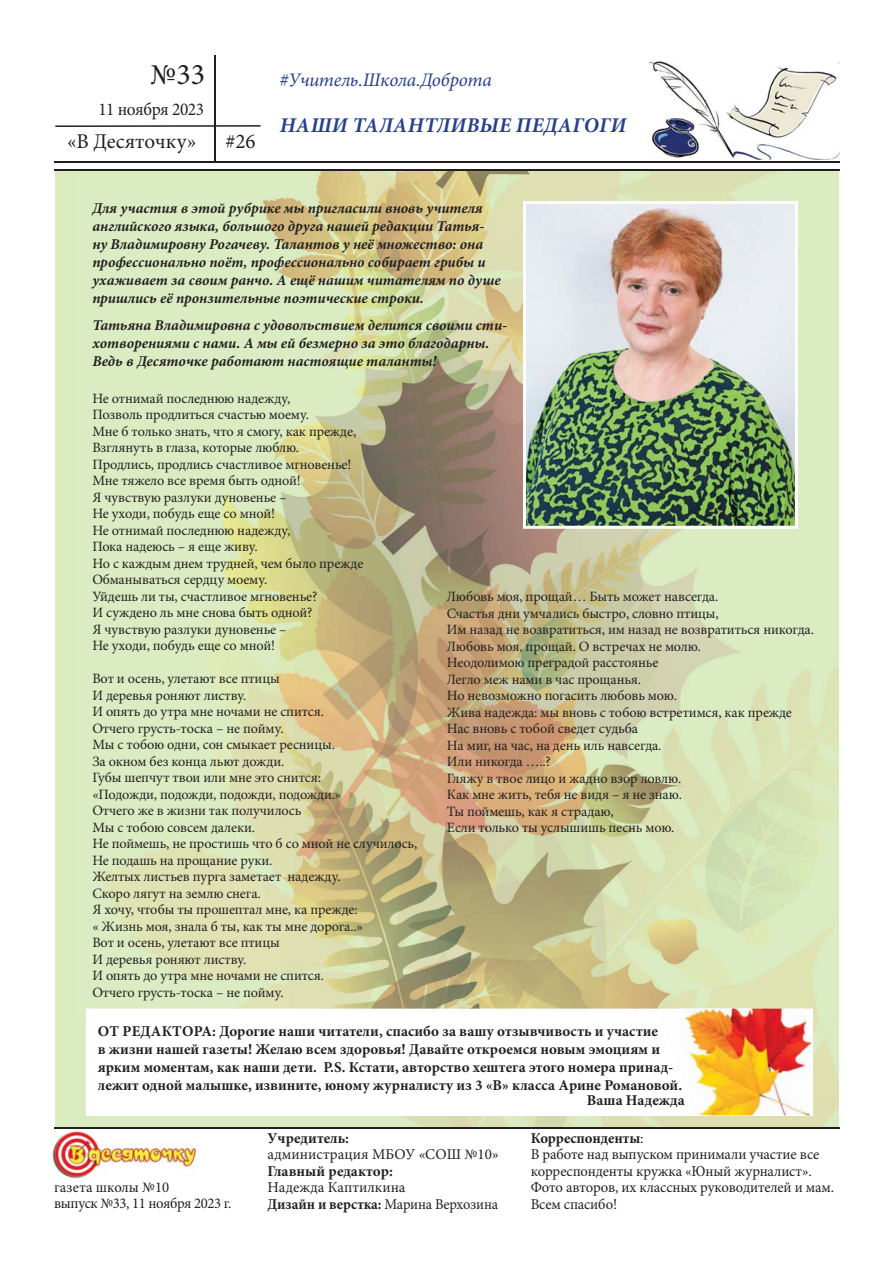
<style>
.page{position:relative;width:893px;height:1263px;background:#fff}
.page>*{position:absolute;margin:0;border:0;box-sizing:border-box;transform-origin:0 0}
.t1{font:30px "Minion Pro";color:#231f20}
.t2{font:italic 700 21px "Minion Pro";letter-spacing:.01em;color:#25408e}
.t3{font:21px "Minion Pro";color:#231f20}
.t4{font:italic 19.2px "Minion Pro";letter-spacing:-.01em;color:#25408e}
.t5{font:18px "Minion Pro";letter-spacing:-.02em;color:#231f20;scale:.96 1}
.t6{font:italic 700 15px/18px "Minion Pro";color:#231f20}
.t7{font:700 15px/18px "Minion Pro";color:#231f20}
.t8{font:15px/16.5px "Minion Pro";letter-spacing:-.01em;color:#231f20}
.t9{font:14.25px/16.5px "Minion Pro";letter-spacing:-.01em;color:#231f20}
.s1{font-weight:700}
</style>
<div class="page">
<div style="left:55px;top:171px;width:22px;height:956px;background:#daebc2"></div>
<img style="left:77px;top:171px;width:558px;height:850px">
<img style="left:635px;top:171px;width:204px;height:850px">
<img style="left:790px;top:1021px;width:49px;height:106px">
<img style="left:126px;top:1115px;width:664px;height:12px">
<hr style="left:54px;top:169px;width:785px;height:2px;background:#231f20">
<hr style="left:54px;top:161px;width:785px;height:1px;background:#231f20">
<hr style="left:54px;top:1127px;width:785px;height:2px;background:#231f20">
<img style="left:51px;top:1131px;width:146px;height:48px">
<hr style="left:214px;top:55px;width:2px;height:107px;background:#231f20">
<hr style="left:55px;top:125px;width:206px;height:2px;background:#231f20">
<div style="left:86px;top:1009px;width:726px;height:106px;background:#fff"></div>
<img style="left:685px;top:1009px;width:127px;height:106px">
<img style="left:523px;top:201px;width:275px;height:328px">
<img style="left:648px;top:61px;width:191px;height:99px">
<h1 class="t1" style="left:150px;top:56px;width:56px">№33</h1>
<p class="t5" style="left:98px;top:98px;width:112px">11 ноября 2023</p>
<h2 class="t3" style="left:67px;top:128px;width:131px">«В Десяточку»</h2>
<h2 class="t3" style="left:225px;top:128px;width:32px">#26</h2>
<h3 class="t4" style="left:280px;top:68px;width:214px">#Учитель.Школа.Доброта</h3>
<h2 class="t2" style="left:280px;top:112px;width:348px">НАШИ ТАЛАНТЛИВЫЕ ПЕДАГОГИ</h2>
<p class="t6" style="left:92px;top:199px;width:410px">Для участия в этой рубрике мы пригласили вновь учителя английского языка, большого друга нашей редакции Татья&shy;ну Владимировну Рогачеву. Талантов у неё множество: она профессионально поёт, профессионально собирает грибы и ухаживает за своим ранчо. А ещё нашим читателям по душе пришлись её пронзительные поэтические строки.</p>
<p class="t6" style="left:92px;top:316px;width:416px">Татьяна Владимировна с удовольствием делится своими сти&shy;хотворениями с нами. А мы ей безмерно за это благодарны.<br>Ведь в Десяточке работают настоящие таланты!</p>
<p class="t9" style="left:92px;top:390px;width:273px">Не отнимай последнюю надежду,<br>Позволь продлиться счастью моему.<br>Мне б только знать, что я смогу, как прежде, Взглянуть в глаза, которые люблю.<br>Продлись, продлись счастливое мгновенье!<br>Мне тяжело все время быть одной!<br>Я чувствую разлуки дуновенье –<br>Не уходи, побудь еще со мной!<br>Не отнимай последнюю надежду,<br>Пока надеюсь – я еще живу.<br>Но с каждым днем трудней, чем было прежде Обманываться сердцу моему.<br>Уйдешь ли ты, счастливое мгновенье?<br>И суждено ль мне снова быть одной?<br>Я чувствую разлуки дуновенье –<br>Не уходи, побудь еще со мной!</p>
<p class="t9" style="left:92px;top:670px;width:326px">Вот и осень, улетают все птицы<br>И деревья роняют листву.<br>И опять до утра мне ночами не спится.<br>Отчего грусть-тоска – не пойму.<br>Мы с тобою одни, сон смыкает ресницы.<br>За окном без конца льют дожди.<br>Губы шепчут твои или мне это снится:<br>«Подожди, подожди, подожди, подожди.»<br>Отчего же в жизни так получилось<br>Мы с тобою совсем далеки.<br>Не поймешь, не простишь что б со мной не случилось, Не подашь на прощание руки.<br>Желтых листьев пурга заметает надежду.<br>Скоро лягут на землю снега.<br>Я хочу, чтобы ты прошептал мне, ка прежде:<br>« Жизнь моя, знала б ты, как ты мне дорога..»<br>Вот и осень, улетают все птицы<br>И деревья роняют листву.<br>И опять до утра мне ночами не спится.<br>Отчего грусть-тоска – не пойму.</p>
<p class="t9" style="left:447px;top:588px;width:368px">Любовь моя, прощай… Быть может навсегда.<br>Счастья дни умчались быстро, словно птицы,<br>Им назад не возвратиться, им назад не возвратиться никогда.<br>Любовь моя, прощай. О встречах не молю.<br>Неодолимою преградой расстоянье<br>Легло меж нами в час прощанья.<br>Но невозможно погасить любовь мою.<br>Жива надежда: мы вновь с тобою встретимся, как прежде Нас вновь с тобой сведет судьба<br>На миг, на час, на день иль навсегда.<br>Или никогда …..?<br>Гляжу в твое лицо и жадно взор ловлю.<br>Как мне жить, тебя не видя – я не знаю.<br>Ты поймешь, как я страдаю,<br>Если только ты услышишь песнь мою.</p>
<p class="t7" style="left:98px;top:1022px;width:586px">ОТ РЕДАКТОРА: Дорогие наши читатели, спасибо за вашу отзывчивость и участие<br>в жизни нашей газеты! Желаю всем здоровья! Давайте откроемся новым эмоциям и ярким моментам, как наши дети. P.S. Кстати, авторство хештега этого номера принад&shy;лежит одной малышке, извините, юному журналисту из 3 «В» класса Арине Романовой.</p>
<p class="t7" style="left:587px;top:1091px;width:99px">Ваша Надежда</p>
<p class="t8" style="left:54px;top:1178px;width:179px">газета школы №10<br>выпуск №33, 11 ноября 2023 г.</p>
<p class="t7" style="left:268px;top:1128px;width:83px">Учредитель:</p>
<p class="t8" style="left:268px;top:1146px;width:233px">администрация МБОУ «СОШ №10»</p>
<p class="t7" style="left:268px;top:1161px;width:127px">Главный редактор:</p>
<p class="t8" style="left:268px;top:1179px;width:232px">Надежда Каптилкина<br><span class="s1">Дизайн и верстка:</span> Марина Верхозина</p>
<p class="t8" style="left:531px;top:1129px;width:305px"><span class="s1">Корреспонденты</span>:<br>В работе над выпуском принимали участие все корреспонденты кружка «Юный журналист».<br>Фото авторов, их классных руководителей и мам.<br>Всем спасибо!</p>
</div>
